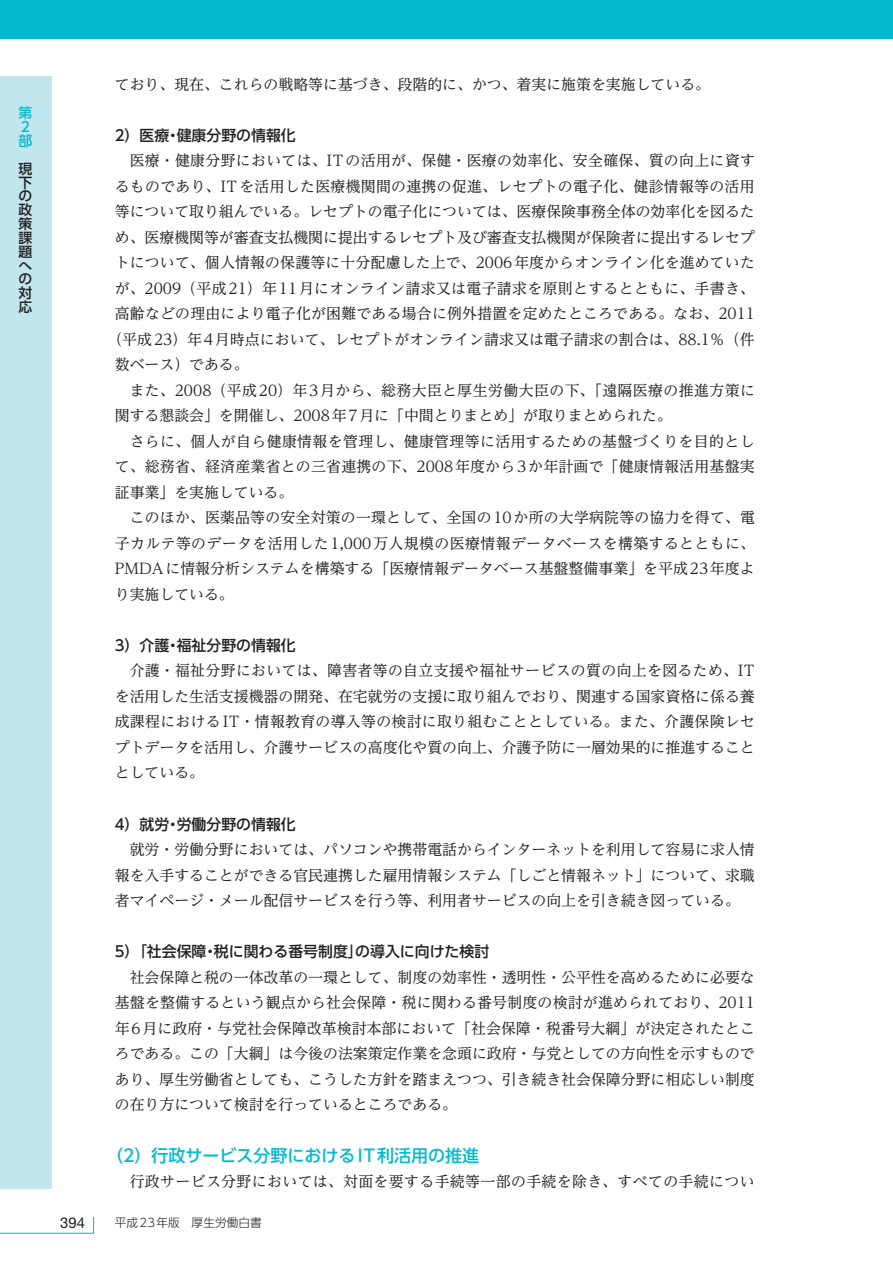
<style>
.page{position:relative;width:893px;height:1263px;background:#fff}
.page>*{position:absolute;margin:0;border:0;box-sizing:border-box;transform-origin:0 0}
.t1{font:500 16.95px "UD Shin Go Pro";color:#03bace}
.t2{font:14.85px/25.5px "UD Reimin Pro";letter-spacing:.01em;color:#231f20;text-align:justify}
.t3{font:14.85px "UD Reimin Pro";letter-spacing:.03em;color:#231f20}
.t4{font:500 14.85px "UD Shin Go Pro";color:#231f20}
.t5{font:14.85px "Helvetica Neue LT Std";color:#231f20}
.t6{font:500 13.8px/13.8px "UD Shin Go Pro";color:#231f20;text-align:justify}
.t7{font:500 13.8px/13.8px "UD Shin Go Pro";color:#03bace}
.t8{font:300 11.7px "UD Shin Go Pro";color:#231f20}
</style>
<div class="page">
<div style="left:0;top:0;width:893px;height:38px;background:#03bace"></div>
<div style="left:0;top:77px;width:51px;height:1111px;background:#c2e6ee"></div>
<svg style="left:0;top:1217px;width:94px;height:17px"></svg>
<p class="t7" style="left:19px;top:106px;width:15px">第<br>2部</p>
<p class="t6" style="left:19px;top:161px;width:15px">現下の政策課題への対応</p>
<p class="t2" style="left:115px;top:71px;width:597px">ており、現在、これらの戦略等に基づき、段階的に、かつ、着実に施策を実施している。</p>
<p class="t4" style="left:115px;top:123px;width:182px">2）医療・健康分野の情報化</p>
<p class="t2" style="left:130px;top:147px;width:627px">医療・健康分野においては、ITの活用が、保健・医療の効率化、安全確保、質の向上に資す</p>
<p class="t2" style="left:115px;top:173px;width:641px">るものであり、ITを活用した医療機関間の連携の促進、レセプトの電子化、健診情報等の活用</p>
<p class="t2" style="left:115px;top:198px;width:641px">等について取り組んでいる。レセプトの電子化については、医療保険事務全体の効率化を図るた</p>
<p class="t2" style="left:115px;top:224px;width:641px">め、医療機関等が審査支払機関に提出するレセプト及び審査支払機関が保険者に提出するレセプ</p>
<p class="t2" style="left:115px;top:249px;width:642px">トについて、個人情報の保護等に十分配慮した上で、2006年度からオンライン化を進めていた</p>
<p class="t2" style="left:115px;top:275px;width:641px">が、2009（平成21）年11月にオンライン請求又は電子請求を原則とするとともに、手書き、</p>
<p class="t2" style="left:115px;top:300px;width:642px">高齢などの理由により電子化が困難である場合に例外措置を定めたところである。なお、2011</p>
<p class="t2" style="left:107px;top:326px;width:649px">（平成23）年4月時点において、レセプトがオンライン請求又は電子請求の割合は、88.1％（件</p>
<p class="t2" style="left:115px;top:351px;width:135px">数ベース）である。</p>
<p class="t3" style="left:130px;top:378px;width:627px">また、2008（平成20）年3月から、総務大臣と厚生労働大臣の下、「遠隔医療の推進方策に</p>
<p class="t2" style="left:115px;top:402px;width:559px">関する懇談会」を開催し、2008年7月に「中間とりまとめ」が取りまとめられた。</p>
<p class="t2" style="left:130px;top:428px;width:626px">さらに、個人が自ら健康情報を管理し、健康管理等に活用するための基盤づくりを目的とし</p>
<p class="t2" style="left:115px;top:453px;width:641px">て、総務省、経済産業省との三省連携の下、2008年度から3か年計画で「健康情報活用基盤実</p>
<p class="t2" style="left:115px;top:479px;width:180px">証事業」を実施している。</p>
<p class="t2" style="left:130px;top:504px;width:627px">このほか、医薬品等の安全対策の一環として、全国の10か所の大学病院等の協力を得て、電</p>
<p class="t3" style="left:115px;top:531px;width:642px">子カルテ等のデータを活用した1,000万人規模の医療情報データベースを構築するとともに、</p>
<p class="t2" style="left:115px;top:555px;width:641px">PMDAに情報分析システムを構築する「医療情報データベース基盤整備事業」を平成23年度よ</p>
<p class="t2" style="left:115px;top:581px;width:121px">り実施している。</p>
<p class="t4" style="left:115px;top:633px;width:182px">3）介護・福祉分野の情報化</p>
<p class="t2" style="left:115px;top:658px;width:642px;text-indent:15px">介護・福祉分野においては、障害者等の自立支援や福祉サービスの質の向上を図るため、ITを活用した生活支援機器の開発、在宅就労の支援に取り組んでおり、関連する国家資格に係る養成課程におけるIT・情報教育の導入等の検討に取り組むこととしている。また、介護保険レセプトデータを活用し、介護サービスの高度化や質の向上、介護予防に一層効果的に推進することとしている。</p>
<p class="t4" style="left:115px;top:812px;width:182px">4）就労・労働分野の情報化</p>
<p class="t2" style="left:115px;top:836px;width:641px;text-indent:15px">就労・労働分野においては、パソコンや携帯電話からインターネットを利用して容易に求人情報を入手することができる官民連携した雇用情報システム「しごと情報ネット」について、求職者マイページ・メール配信サービスを行う等、利用者サービスの向上を引き続き図っている。</p>
<p class="t4" style="left:115px;top:939px;width:376px">5）「社会保障・税に関わる番号制度」の導入に向けた検討</p>
<p class="t2" style="left:115px;top:964px;width:642px;text-indent:15px">社会保障と税の一体改革の一環として、制度の効率性・透明性・公平性を高めるために必要な基盤を整備するという観点から社会保障・税に関わる番号制度の検討が進められており、2011年6月に政府・与党社会保障改革検討本部において「社会保障・税番号大綱」が決定されたところである。この「大綱」は今後の法案策定作業を念頭に政府・与党としての方向性を示すものであり、厚生労働省としても、こうした方針を踏まえつつ、引き続き社会保障分野に相応しい制度の在り方について検討を行っているところである。</p>
<p class="t1" style="left:106px;top:1142px;width:374px">（2）行政サービス分野におけるIT利活用の推進</p>
<p class="t2" style="left:130px;top:1168px;width:626px">行政サービス分野においては、対面を要する手続等一部の手続を除き、すべての手続につい</p>
<p class="t5" style="left:60px;top:1214px;width:26px">394</p>
<p class="t8" style="left:115px;top:1213px;width:148px">平成23年版　厚生労働白書</p>
</div>
